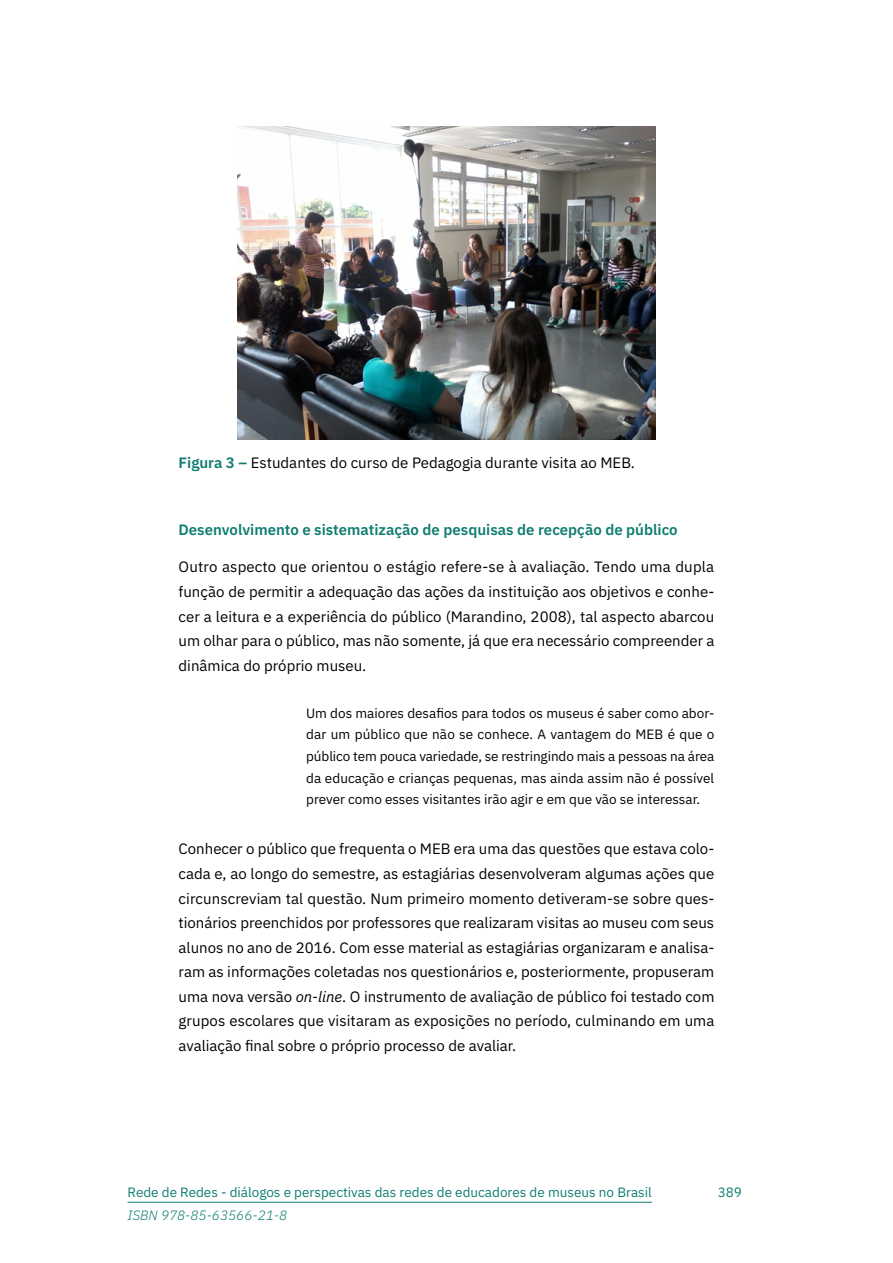
<style>
.page{position:relative;width:893px;height:1263px;background:#fff}
.page>*{position:absolute;margin:0;border:0;box-sizing:border-box;transform-origin:0 0}
.t1{font:15px/24.6px "IBM Plex Sans";color:#000;text-align:justify}
.t2{font:600 15px "IBM Plex Sans";color:#0d7d70}
.t3{font:13.5px/21.6px "IBM Plex Sans";color:#000;text-align:justify}
.t4{font:13.5px "IBM Plex Sans";color:#0d7d70}
.t5{font:italic 300 13.5px "IBM Plex Sans";color:#0d7d70}
.s1{font-weight:600;color:#0d7d70}
.s2{font-style:italic}
</style>
<div class="page">
<hr style="left:128px;top:1202px;width:524px;height:1px;background:#0d7d70">
<img style="left:238px;top:127px;width:417px;height:312px">
<p class="t1" style="left:179px;top:449px;width:458px"><span class="s1">Figura 3 –</span> Estudantes do curso de Pedagogia durante visita ao MEB.</p>
<p class="t2" style="left:179px;top:518px;width:501px">Desenvolvimento e sistematização de pesquisas de recepção de público</p>
<p class="t1" style="left:179px;top:554px;width:537px">Outro aspecto que orientou o estágio refere-se à avaliação. Tendo uma dupla função de permitir a adequação das ações da instituição aos objetivos e conhe&shy;cer a leitura e a experiência do público (Marandino, 2008), tal aspecto abarcou um olhar para o público, mas não somente, já que era necessário compreender a dinâmica do próprio museu.</p>
<p class="t3" style="left:306px;top:701px;width:410px">Um dos maiores desafios para todos os museus é saber como abor&shy;dar um público que não se conhece. A vantagem do MEB é que o público tem pouca variedade, se restringindo mais a pessoas na área da educação e crianças pequenas, mas ainda assim não é possível prever como esses visitantes irão agir e em que vão se interessar.</p>
<p class="t1" style="left:179px;top:835px;width:537px">Conhecer o público que frequenta o MEB era uma das questões que estava colo&shy;cada e, ao longo do semestre, as estagiárias desenvolveram algumas ações que circunscreviam tal questão. Num primeiro momento detiveram-se sobre ques&shy;tionários preenchidos por professores que realizaram visitas ao museu com seus alunos no ano de 2016. Com esse material as estagiárias organizaram e analisa&shy;ram as informações coletadas nos questionários e, posteriormente, propuseram uma nova versão <span class="s2">on-line</span>. O instrumento de avaliação de público foi testado com grupos escolares que visitaram as exposições no período, culminando em uma avaliação final sobre o próprio processo de avaliar.</p>
<p class="t4" style="left:128px;top:1182px;width:526px">Rede de Redes - diálogos e perspectivas das redes de educadores de museus no Brasil</p>
<p class="t5" style="left:128px;top:1205px;width:161px">ISBN 978-85-63566-21-8</p>
<p class="t4" style="left:718px;top:1182px;width:26px">389</p>
</div>
